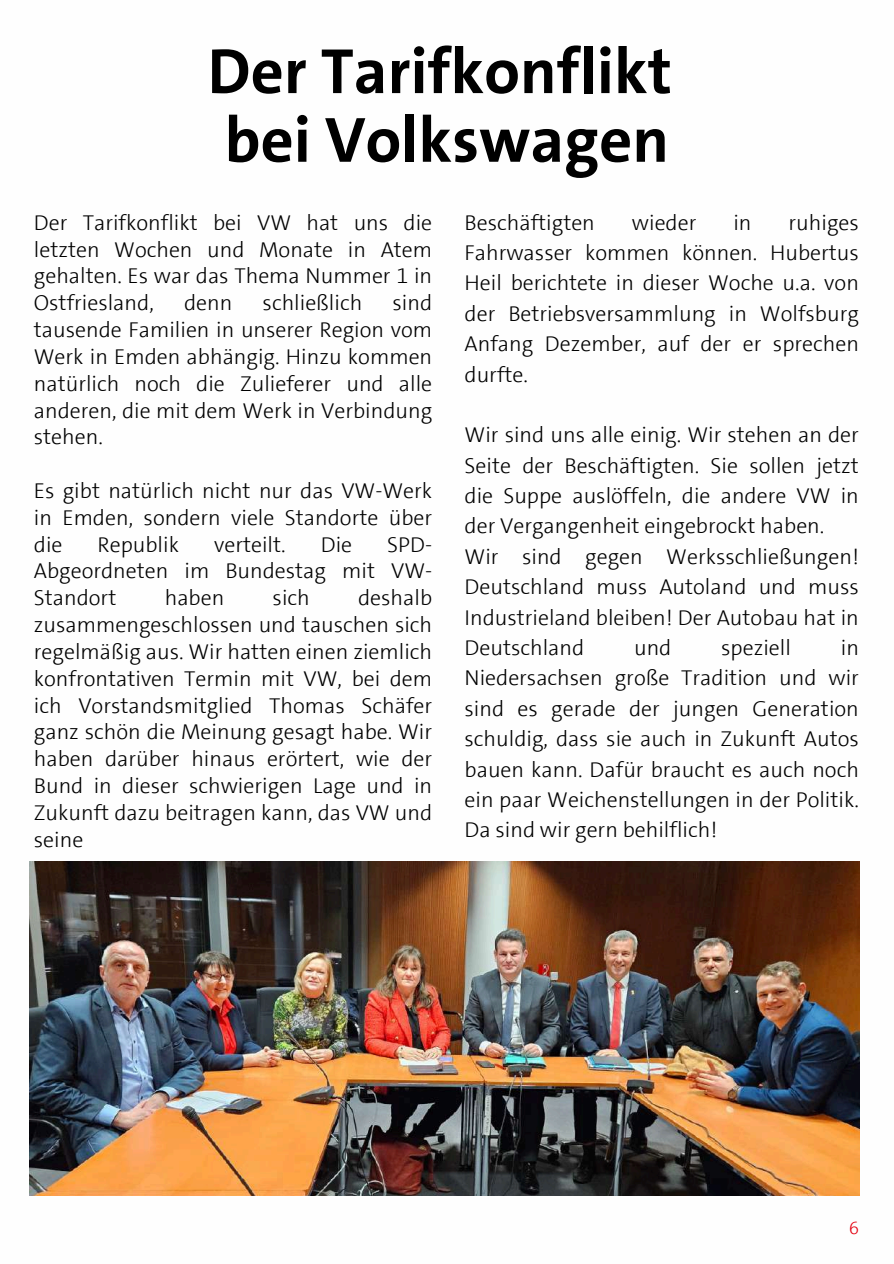
<style>
.page{position:relative;width:894px;height:1264px;background:#fff}
.page>*{position:absolute;margin:0;border:0;box-sizing:border-box;transform-origin:0 0}
.t1{font:700 64.5px/68.7px "SPD The Sans";color:#000}
.t2{font:300 21.75px/26.8px "SPD The Sans";color:#000;text-align:justify}
.t3{font:300 18px "SPD The Sans";color:#e3000f}
</style>
<div class="page">
<img style="left:30px;top:861px;width:829px;height:334px">
<h1 class="t1" style="left:207px;top:37px;width:465px">Der Tarifkonflikt bei Volkswagen</h1>
<p class="t2" style="left:464px;top:209px;width:132px">Beschäftigten</p>
<p class="t2" style="left:631px;top:209px;width:66px">wieder</p>
<p class="t2" style="left:733px;top:209px;width:20px">in</p>
<p class="t2" style="left:464px;top:207px;width:396px;line-height:30.3px;text-indent:324px">ruhiges Fahrwasser kommen können. Hubertus Heil berichtete in dieser Woche u.a. von der Betriebsversammlung in Wolfsburg Anfang Dezember, auf der er sprechen durfte.</p>
<p class="t2" style="left:34px;top:209px;width:400px">Der Tarifkonflikt bei VW hat uns die letzten Wochen und Monate in Atem gehalten. Es war das Thema Nummer 1 in Ostfriesland,</p>
<p class="t2" style="left:184px;top:289px;width:50px">denn</p>
<p class="t2" style="left:262px;top:289px;width:101px">schließlich</p>
<p class="t2" style="left:34px;top:289px;width:400px;text-indent:358px">sind tausende Familien in unserer Region vom Werk in Emden abhängig. Hinzu kommen natürlich noch die Zulieferer und alle anderen, die mit dem Werk in Verbindung stehen.</p>
<p class="t2" style="left:34px;top:477px;width:400px">Es gibt natürlich nicht nur das VW-Werk in Emden, sondern viele Standorte über die</p>
<p class="t2" style="left:464px;top:420px;width:396px;line-height:30.3px;text-align:left">Wir sind uns alle einig. Wir stehen an der Seite der Beschäftigten. Sie sollen jetzt die Suppe auslöffeln, die andere VW in der Vergangenheit eingebrockt haben.<br>Wir sind gegen Werksschließungen!<br>Deutschland muss Autoland und muss Industrieland bleiben! Der Autobau hat in Deutschland</p>
<p class="t2" style="left:98px;top:531px;width:83px">Republik</p>
<p class="t2" style="left:214px;top:531px;width:73px">verteilt.</p>
<p class="t2" style="left:320px;top:531px;width:33px">Die</p>
<p class="t2" style="left:34px;top:531px;width:400px;text-indent:353px">SPD-Abgeordneten im Bundestag mit VW-Standort</p>
<p class="t2" style="left:34px;top:584px;width:400px;text-indent:324px">deshalb zusammengeschlossen und tauschen sich regelmäßig aus. Wir hatten einen ziemlich konfrontativen Termin mit VW, bei dem ich Vorstandsmitglied Thomas Schäfer ganz schön die Meinung gesagt habe. Wir haben darüber hinaus erörtert, wie der Bund in dieser schwierigen Lage und in Zukunft dazu beitragen kann, das VW und seine</p>
<p class="t2" style="left:165px;top:584px;width:61px">haben</p>
<p class="t2" style="left:272px;top:584px;width:39px">sich</p>
<p class="t2" style="left:634px;top:634px;width:39px">und</p>
<p class="t2" style="left:721px;top:634px;width:71px">speziell</p>
<p class="t2" style="left:464px;top:632px;width:396px;line-height:30.3px;text-indent:376px">in Niedersachsen große Tradition und wir sind es gerade der jungen Generation schuldig, dass sie auch in Zukunft Autos bauen kann. Dafür braucht es auch noch ein paar Weichenstellungen in der Politik.<br>Da sind wir gern behilflich!</p>
<p class="t3" style="left:848px;top:1216px;width:11px">6</p>
</div>
